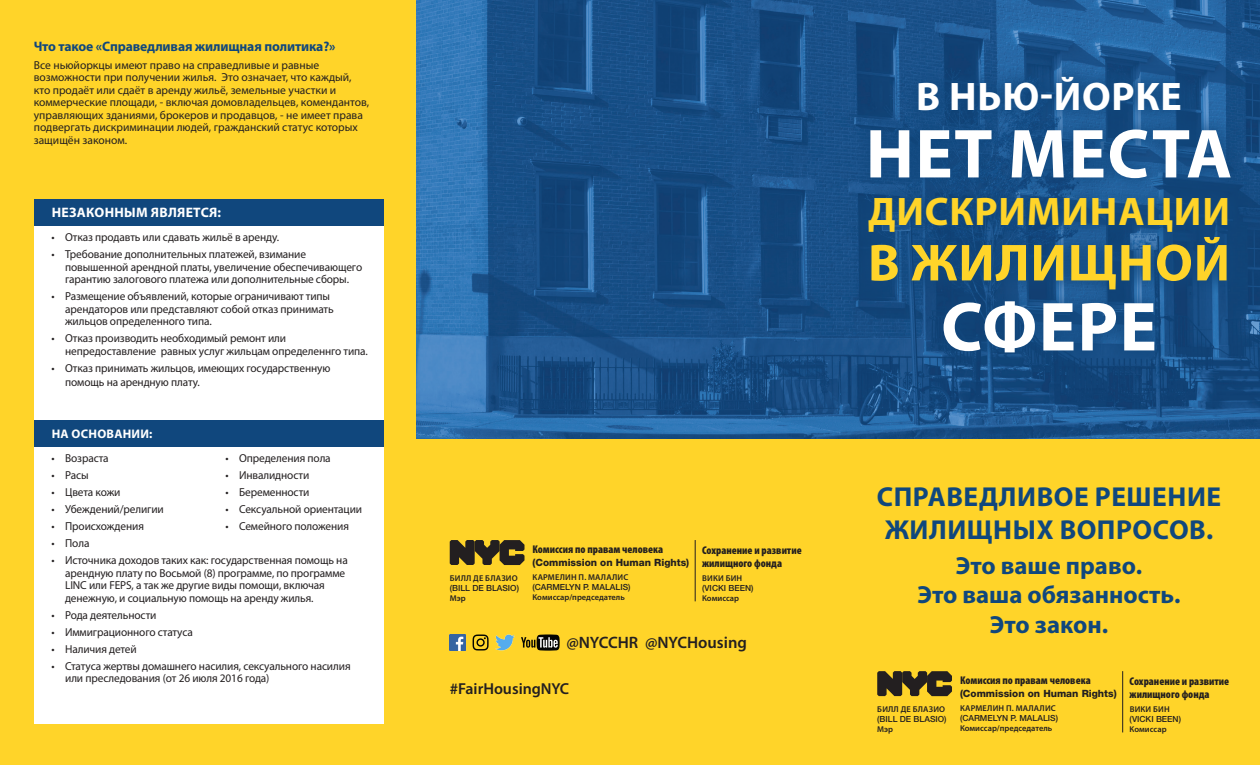
<style>
.page{position:relative;width:1260px;height:765px;background:#ffd429}
.page>*{position:absolute;margin:0;border:0;box-sizing:border-box;transform-origin:0 0}
.t1{font:700 70px "Myriad Pro";letter-spacing:.02em;color:#fff}
.t2{font:700 52.5px "Myriad Pro";letter-spacing:.02em;color:#ffd429}
.t3{font:700 40px "Myriad Pro";letter-spacing:.02em;color:#ffd429}
.t4{font:700 40px "Myriad Pro";letter-spacing:.02em;color:#fff}
.t5{font:700 27.5px/33px "Myriad Pro";letter-spacing:.02em;color:#10477d}
.t6{font:700 24.75px/29.8px "Myriad Pro";color:#10477d;text-align:center}
.t7{font:600 16.5px "Myriad Pro";color:#231f20}
.t8{font:600 15.88px "Myriad Pro";color:#231f20}
.t9{font:700 13.75px "Myriad Pro";letter-spacing:-.01em;color:#10477d}
.t10{font:700 13.75px "Myriad Pro";letter-spacing:.02em;color:#fff}
.t11{font:700 12.5px "Myriad Pro";letter-spacing:.02em;color:#fff}
.t12{font:11.5px/12.5px "Myriad Pro";letter-spacing:-.01em;color:#231f20}
.t13{font:900 condensed 11.25px "Myriad Pro";color:#231f20}
.t14{font:800 10px "Helvetica Neue";color:#231f20}
.t15{font:500 8.38px/10.1px "Helvetica Neue";color:#231f20}
.t16{font:600 8.38px "Myriad Pro";color:#231f20}
.s1{font-family:"Myriad Pro";font-weight:600}
</style>
<div class="page">
<img style="left:416px;top:0;width:844px;height:439px">
<div style="left:850px;top:58px;width:400px;height:314px;background:#10477d;opacity:.75"></div>
<div style="left:34px;top:199px;width:349px;height:525px;background:#fff"></div>
<div style="left:34px;top:199px;width:349px;height:27px;background:#10477d"></div>
<div style="left:34px;top:420px;width:349px;height:27px;background:#10477d"></div>
<img style="left:450px;top:635px;width:16px;height:16px">
<svg style="left:473px;top:635px;width:16px;height:16px"></svg>
<img style="left:495px;top:635px;width:19px;height:16px">
<svg style="left:521px;top:635px;width:39px;height:16px"></svg>
<hr style="left:695px;top:540px;width:1px;height:61px;background:#231f20">
<svg style="left:450px;top:540px;width:75px;height:25px"></svg>
<hr style="left:1122px;top:671px;width:1px;height:61px;background:#231f20">
<svg style="left:877px;top:671px;width:75px;height:25px"></svg>
<p class="t9" style="left:34px;top:37px;width:303px">Что такое «Справедливая жилищная политика?»</p>
<p class="t12" style="left:34px;top:59px;width:337px">Все ньюйоркцы имеют право на справедливые и равные возможности при получении жилья. Это означает, что каждый, кто продаёт или сдаёт в аренду жильё, земельные участки и коммерческие площади, - включая домовладельцев, комендантов, управляющих зданиями, брокеров и продавцов, - не имеет права подвергать дискриминации людей, гражданский статус которых защищён законом.</p>
<p class="t10" style="left:52px;top:204px;width:171px">НЕЗАКОННЫМ ЯВЛЯЕТСЯ:</p>
<p class="t12" style="left:52px;top:231px;width:229px">• Отказ продавть или сдавать жильё в аренду.</p>
<p class="t12" style="left:65px;top:248px;width:299px;text-indent:-13px">• Требование дополнительных платежей, взимание повышенной арендной платы, увеличение обеспечивающего гарантию залогового платежа или дополнительные сборы.</p>
<p class="t12" style="left:65px;top:290px;width:270px;text-indent:-13px">• Размещение объявлений, которые ограничивают типы арендаторов или представляют собой отказ принимать жильцов определенного типа.</p>
<p class="t12" style="left:65px;top:332px;width:304px;text-indent:-13px">• Отказ производить необходимый ремонт или непредоставление равных услуг жильцам определеннго типа.</p>
<p class="t12" style="left:65px;top:360px;width:267px;line-height:14.2px;text-indent:-13px">• Отказ принимать жильцов, имеющих государственную помощь на арендную плату.</p>
<p class="t11" style="left:52px;top:426px;width:102px">НА ОСНОВАНИИ:</p>
<p class="t12" style="left:52px;top:452px;width:59px">• Возраста</p>
<p class="t12" style="left:225px;top:452px;width:107px">• Определения пола</p>
<p class="t12" style="left:52px;top:469px;width:38px">• Расы</p>
<p class="t12" style="left:225px;top:469px;width:85px">• Инвалидности</p>
<p class="t12" style="left:52px;top:486px;width:70px">• Цвета кожи</p>
<p class="t12" style="left:225px;top:486px;width:86px">• Беременности</p>
<p class="t12" style="left:52px;top:503px;width:114px">• Убеждений/религии</p>
<p class="t12" style="left:225px;top:503px;width:138px">• Сексуальной ориентации</p>
<p class="t12" style="left:52px;top:520px;width:94px">• Происхождения</p>
<p class="t12" style="left:225px;top:520px;width:125px">• Семейного положения</p>
<p class="t12" style="left:52px;top:537px;width:39px">• Пола</p>
<p class="t12" style="left:65px;top:554px;width:284px;text-indent:-13px">• Источника доходов таких как: государственная помощь на арендную плату по Восьмой (8) программе, по программе LINC или FEPS, а так же другие виды помощи, включая денежную, и социальную помощь на аренду жилья.</p>
<p class="t12" style="left:52px;top:608px;width:106px">• Рода деятельности</p>
<p class="t12" style="left:52px;top:625px;width:143px">• Иммиграционного статуса</p>
<p class="t12" style="left:52px;top:642px;width:87px">• Наличия детей</p>
<p class="t12" style="left:65px;top:659px;width:287px;text-indent:-13px">• Статуса жертвы домашнего насилия, сексуального насилия или преследования (от 26 июля 2016 года)</p>
<p class="t15" style="left:450px;top:573px;width:71px"><span class="s1">БИЛЛ ДЕ БЛАЗИО </span>(BILL DE BLASIO)</p>
<p class="t16" style="left:450px;top:593px;width:17px">Мэр</p>
<p class="t13" style="left:533px;top:543px;width:132px">Комиссия по правам человека</p>
<p class="t14" style="left:533px;top:556px;width:158px">(Commission on Human Rights)</p>
<p class="t15" style="left:533px;top:572px;width:100px"><span class="s1">КАРМЕЛИН П. МАЛАЛИС </span>(CARMELYN P. MALALIS)</p>
<p class="t16" style="left:533px;top:592px;width:94px">Комиссар/председатель</p>
<p class="t13" style="left:702px;top:544px;width:101px">Сохранение и развитие</p>
<p class="t13" style="left:702px;top:557px;width:81px">жилищного фонда</p>
<p class="t15" style="left:702px;top:573px;width:53px"><span class="s1">ВИКИ БИН </span>(VICKI BEEN)</p>
<p class="t16" style="left:702px;top:593px;width:38px">Комиссар</p>
<p class="t7" style="left:566px;top:632px;width:182px">@NYCCHR @NYCHousing</p>
<p class="t8" style="left:450px;top:679px;width:121px">#FairHousingNYC</p>
<p class="t4" style="left:916px;top:70px;width:267px">В НЬЮ-ЙОРКЕ</p>
<p class="t1" style="left:866px;top:108px;width:368px">НЕТ МЕСТА</p>
<p class="t3" style="left:868px;top:186px;width:363px">ДИСКРИМИНАЦИИ</p>
<p class="t2" style="left:868px;top:229px;width:364px">В ЖИЛИЩНОЙ</p>
<p class="t1" style="left:941px;top:281px;width:217px">СФЕРЕ</p>
<p class="t5" style="left:877px;top:479px;width:346px">СПРАВЕДЛИВОЕ РЕШЕНИЕ<br>ЖИЛИЩНЫХ ВОПРОСОВ.</p>
<p class="t6" style="left:917px;top:550px;width:265px">Это ваше право.<br>Это ваша обязанность.<br>Это закон.</p>
<p class="t15" style="left:877px;top:704px;width:71px"><span class="s1">БИЛЛ ДЕ БЛАЗИО </span>(BILL DE BLASIO)</p>
<p class="t16" style="left:877px;top:724px;width:17px">Мэр</p>
<p class="t13" style="left:960px;top:674px;width:132px">Комиссия по правам человека</p>
<p class="t14" style="left:960px;top:687px;width:158px">(Commission on Human Rights)</p>
<p class="t15" style="left:960px;top:703px;width:100px"><span class="s1">КАРМЕЛИН П. МАЛАЛИС </span>(CARMELYN P. MALALIS)</p>
<p class="t16" style="left:960px;top:723px;width:94px">Комиссар/председатель</p>
<p class="t13" style="left:1130px;top:675px;width:101px">Сохранение и развитие</p>
<p class="t13" style="left:1130px;top:688px;width:81px">жилищного фонда</p>
<p class="t15" style="left:1130px;top:704px;width:53px"><span class="s1">ВИКИ БИН </span>(VICKI BEEN)</p>
<p class="t16" style="left:1130px;top:724px;width:38px">Комиссар</p>
</div>
